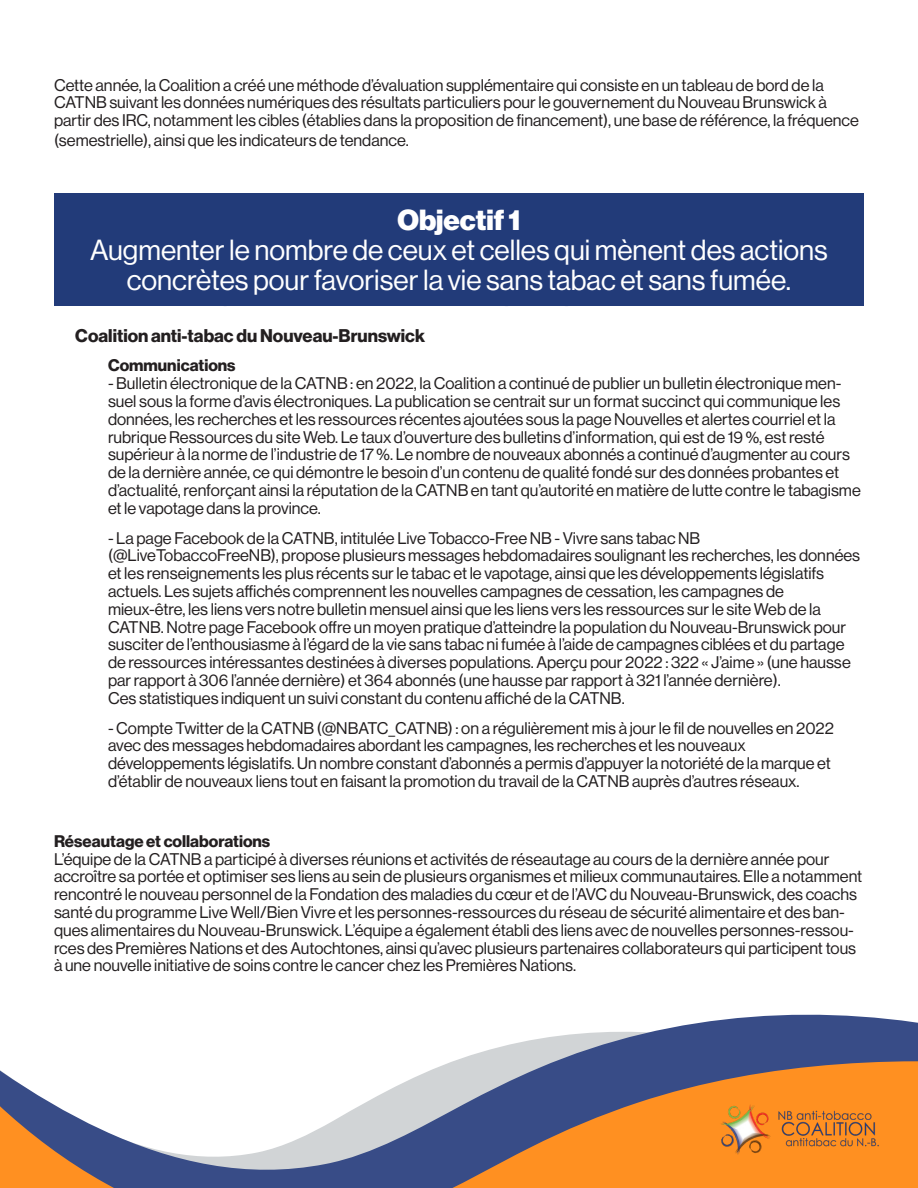
<style>
.page{position:relative;width:918px;height:1188px;background:#fff}
.page>*{position:absolute;margin:0;border:0;box-sizing:border-box;transform-origin:0 0}
.t1{font:28.5px/30px "N Haas Grotesk DS Pro 55 Rg";color:#fff;text-align:center}
.t2{font:28.5px "N Haas Grotesk DS Pro 95 Blk";color:#fff}
.t3{font:18px "N Haas Grotesk DS Pro 75 Bd";color:#231f20}
.t4{font:16.5px/17.9px "N Haas Grotesk DS Pro 55 Rg";color:#231f20}
.t5{font:16.5px "N Haas Grotesk DS Pro 75 Bd";color:#231f20}
.s1{font-family:"N Haas Grotesk DS Pro 75 Bd"}
</style>
<div class="page">
<svg style="left:0;top:1014px;width:918px;height:174px"></svg>
<img style="left:717px;top:1088px;width:164px;height:82px">
<div style="left:54px;top:193px;width:810px;height:112px;background:#223b79"></div>
<p class="t4" style="left:54px;top:76px;width:806px">Cette année, la Coalition a créé une méthode d’évaluation supplémentaire qui consiste en un tableau de bord de la<br>CATNB suivant les données numériques des résultats particuliers pour le gouvernement du Nouveau Brunswick à partir des IRC, notamment les cibles (établies dans la proposition de financement), une base de référence, la fréquence</p>
<p class="t4" style="left:54px;top:131px;width:356px">(semestrielle), ainsi que les indicateurs de tendance.</p>
<p class="t2" style="left:397px;top:203px;width:125px">Objectif 1</p>
<p class="t1" style="left:90px;top:235px;width:739px">Augmenter le nombre de ceux et celles qui mènent des actions concrètes pour favoriser la vie sans tabac et sans fumée.</p>
<p class="t3" style="left:75px;top:325px;width:351px">Coalition anti-tabac du Nouveau-Brunswick</p>
<p class="t5" style="left:108px;top:356px;width:129px">Communications</p>
<p class="t4" style="left:108px;top:375px;width:754px">- Bulletin électronique de la CATNB : en 2022, la Coalition a continué de publier un bulletin électronique men&shy;suel sous la forme d’avis électroniques. La publication se centrait sur un format succinct qui communique les données, les recherches et les ressources récentes ajoutées sous la page Nouvelles et alertes courriel et la rubrique Ressources du site Web. Le taux d’ouverture des bulletins d’information, qui est de 19 %, est resté supérieur à la norme de l’industrie de 17 %. Le nombre de nouveaux abonnés a continué d’augmenter au cours de la dernière année, ce qui démontre le besoin d’un contenu de qualité fondé sur des données probantes et d’actualité, renforçant ainsi la réputation de la CATNB en tant qu’autorité en matière de lutte contre le tabagisme et le vapotage dans la province.</p>
<p class="t4" style="left:108px;top:529px;width:754px">- La page Facebook de la CATNB, intitulée Live Tobacco-Free NB - Vivre sans tabac NB (@LiveTobaccoFreeNB), propose plusieurs messages hebdomadaires soulignant les recherches, les données et les renseignements les plus récents sur le tabac et le vapotage, ainsi que les développements législatifs actuels. Les sujets affichés comprennent les nouvelles campagnes de cessation, les campagnes de mieux-être, les liens vers notre bulletin mensuel ainsi que les liens vers les ressources sur le site Web de la CATNB. Notre page Facebook offre un moyen pratique d’atteindre la population du Nouveau-Brunswick pour susciter de l’enthousiasme à l’égard de la vie sans tabac ni fumée à l’aide de campagnes ciblées et du partage de ressources intéressantes destinées à diverses populations. Aperçu pour 2022 : 322 « J’aime » (une hausse par rapport à 306 l’année dernière) et 364 abonnés (une hausse par rapport à 321 l’année dernière).<br>Ces statistiques indiquent un suivi constant du contenu affiché de la CATNB.</p>
<p class="t4" style="left:108px;top:719px;width:727px">- Compte Twitter de la CATNB (@NBATC_CATNB) : on a régulièrement mis à jour le fil de nouvelles en 2022 avec des messages hebdomadaires abordant les campagnes, les recherches et les nouveaux développements législatifs. Un nombre constant d’abonnés a permis d’appuyer la notoriété de la marque et d’établir de nouveaux liens tout en faisant la promotion du travail de la CATNB auprès d’autres réseaux.</p>
<p class="t4" style="left:54px;top:832px;width:810px"><span class="s1">Réseautage et collaborations<br></span>L’équipe de la CATNB a participé à diverses réunions et activités de réseautage au cours de la dernière année pour accroître sa portée et optimiser ses liens au sein de plusieurs organismes et milieux communautaires. Elle a notamment rencontré le nouveau personnel de la Fondation des maladies du cœur et de l’AVC du Nouveau-Brunswick, des coachs santé du programme Live Well/Bien Vivre et les personnes-ressources du réseau de sécurité alimentaire et des ban&shy;ques alimentaires du Nouveau-Brunswick. L’équipe a également établi des liens avec de nouvelles personnes-ressou&shy;rces des Premières Nations et des Autochtones, ainsi qu’avec plusieurs partenaires collaborateurs qui participent tous à une nouvelle initiative de soins contre le cancer chez les Premières Nations.</p>
</div>
